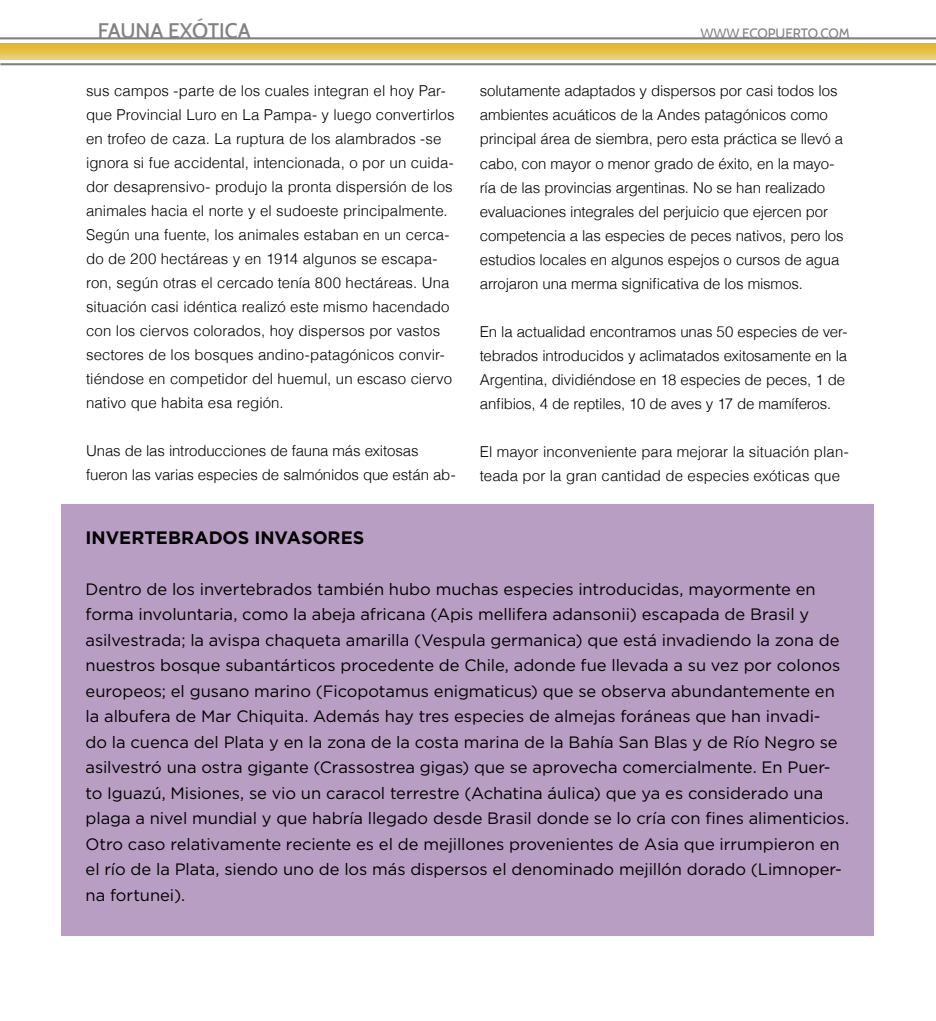
<style>
.page{position:relative;width:936px;height:1021px;background:#fff}
.page>*{position:absolute;margin:0;border:0;box-sizing:border-box;transform-origin:0 0}
.t1{font:500 21px "Cabin";color:#808184}
.t2{font:700 18px "Gotham";color:#000}
.t3{font:16.5px/25.5px "Gotham";letter-spacing:-.005em;color:#000}
.t4{font:300 15px/24px "Helvetica";letter-spacing:-.005em;color:#000}
.t5{font:13.5px "Cabin";letter-spacing:-.005em;color:#808184}
</style>
<div class="page">
<svg style="left:0;top:43px;width:935px;height:17px;background:#e6c24e"></svg>
<hr style="left:0;top:37px;width:935px;height:2px;background:#808184">
<hr style="left:0;top:63px;width:935px;height:2px;background:#808184">
<div style="left:62px;top:504px;width:812px;height:431px;background:#b99ec3"></div>
<p class="t1" style="left:98px;top:17px;width:154px">FAUNA EXÓTICA</p>
<p class="t5" style="left:700px;top:25px;width:151px">WWW.ECOPUERTO.COM</p>
<p class="t4" style="left:86px;top:78px;width:370px">sus campos -parte de los cuales integran el hoy Par&shy;que Provincial Luro en La Pampa- y luego convertirlos en trofeo de caza. La ruptura de los alambrados -se ignora si fue accidental, intencionada, o por un cuida&shy;dor desaprensivo- produjo la pronta dispersión de los animales hacia el norte y el sudoeste principalmente.<br>Según una fuente, los animales estaban en un cerca&shy;do de 200 hectáreas y en 1914 algunos se escapa&shy;ron, según otras el cercado tenía 800 hectáreas. Una situación casi idéntica realizó este mismo hacendado con los ciervos colorados, hoy dispersos por vastos sectores de los bosques andino-patagónicos convir&shy;tiéndose en competidor del huemul, un escaso ciervo nativo que habita esa región.</p>
<p class="t4" style="left:86px;top:438px;width:371px">Unas de las introducciones de fauna más exitosas fueron las varias especies de salmónidos que están ab-</p>
<p class="t4" style="left:479px;top:79px;width:365px">solutamente adaptados y dispersos por casi todos los ambientes acuáticos de la Andes patagónicos como principal área de siembra, pero esta práctica se llevó a cabo, con mayor o menor grado de éxito, en la mayo&shy;ría de las provincias argentinas. No se han realizado evaluaciones integrales del perjuicio que ejercen por competencia a las especies de peces nativos, pero los estudios locales en algunos espejos o cursos de agua arrojaron una merma significativa de los mismos.</p>
<p class="t4" style="left:479px;top:319px;width:369px">En la actualidad encontramos unas 50 especies de ver&shy;tebrados introducidos y aclimatados exitosamente en la Argentina, dividiéndose en 18 especies de peces, 1 de anfibios, 4 de reptiles, 10 de aves y 17 de mamíferos.</p>
<p class="t4" style="left:479px;top:439px;width:370px">El mayor inconveniente para mejorar la situación plan&shy;teada por la gran cantidad de especies exóticas que</p>
<p class="t2" style="left:86px;top:525px;width:280px">INVERTEBRADOS INVASORES</p>
<p class="t3" style="left:86px;top:575px;width:765px">Dentro de los invertebrados también hubo muchas especies introducidas, mayormente en forma involuntaria, como la abeja africana (Apis mellifera adansonii) escapada de Brasil y asilvestrada; la avispa chaqueta amarilla (Vespula germanica) que está invadiendo la zona de nuestros bosque subantárticos procedente de Chile, adonde fue llevada a su vez por colonos europeos; el gusano marino (Ficopotamus enigmaticus) que se observa abundantemente en la albufera de Mar Chiquita. Además hay tres especies de almejas foráneas que han invadi-<br>do la cuenca del Plata y en la zona de la costa marina de la Bahía San Blas y de Río Negro se asilvestró una ostra gigante (Crassostrea gigas) que se aprovecha comercialmente. En Puer&shy;to Iguazú, Misiones, se vio un caracol terrestre (Achatina áulica) que ya es considerado una plaga a nivel mundial y que habría llegado desde Brasil donde se lo cría con fines alimenticios.<br>Otro caso relativamente reciente es el de mejillones provenientes de Asia que irrumpieron en el río de la Plata, siendo uno de los más dispersos el denominado mejillón dorado (Limnoper&shy;na fortunei).</p>
</div>
